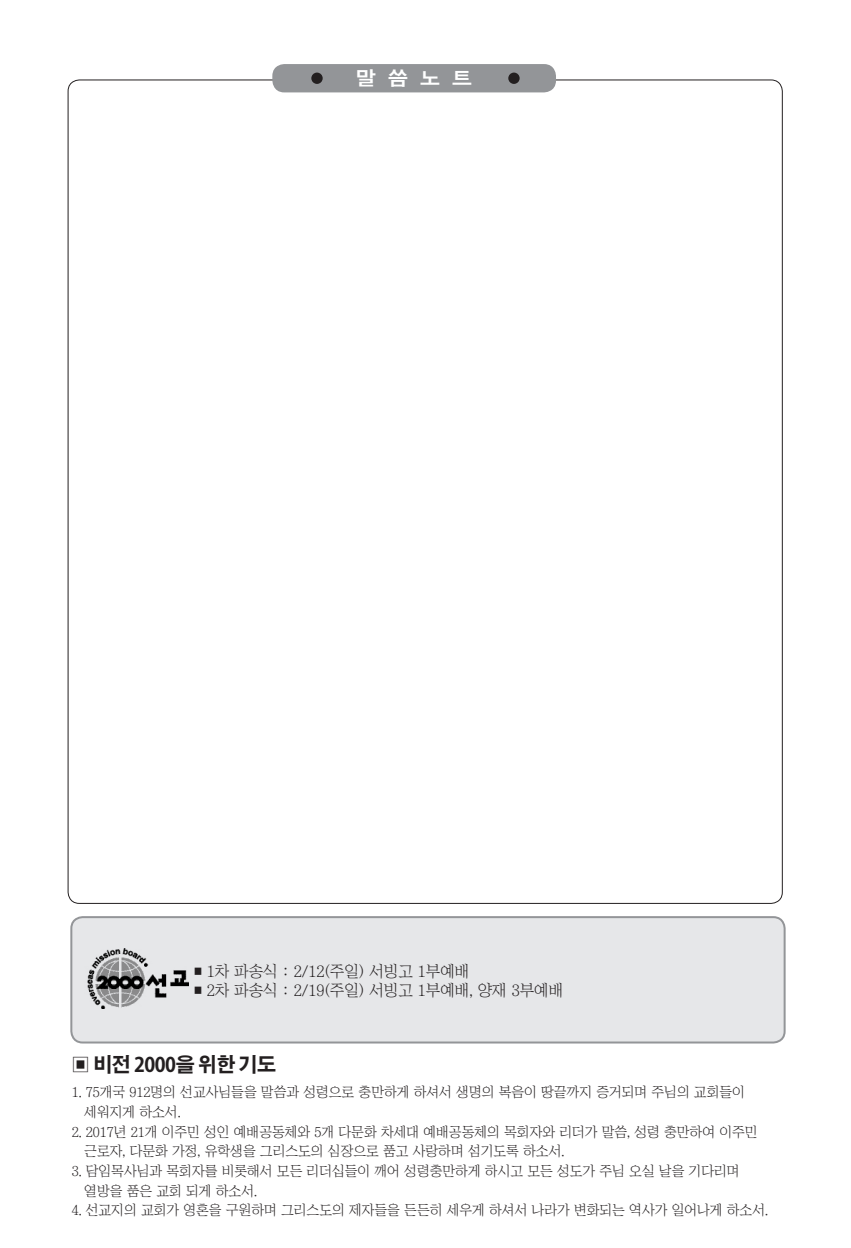
<style>
.page{position:relative;width:851px;height:1248px;background:#fff}
.page>*{position:absolute;margin:0;border:0;box-sizing:border-box;transform-origin:0 0}
.정규{font:700 20px "Adobe Gothic Std";letter-spacing:-.025em;color:#231f20;scale:.95 1}
.정규-2{font:19.8px "Sand Kg";color:#fff;scale:1.11 1}
.정규-3{font:16px "Chosunilbo NM";color:#231f20}
.정규-4{font:14px "Chosunilbo NM";color:#231f20}
</style>
<div class="page">
<div style="left:272px;top:64px;width:284px;height:28px;background:#939598;border-radius:12px"></div>
<div style="left:311px;top:73px;width:11px;height:11px;background:#231f20;border-radius:50%"></div>
<div style="left:508px;top:73px;width:11px;height:11px;background:#231f20;border-radius:50%"></div>
<div style="left:71px;top:917px;width:713px;height:125px;background:#e6e7e9;border-radius:11px"></div>
<div style="left:70px;top:916px;width:715px;height:127px;border:2px solid #939598;border-radius:11px"></div>
<img style="left:87px;top:948px;width:102px;height:60px">
<p class="정규-2" style="left:356px;top:68px;width:106px">말씀노트</p>
<p class="정규-3" style="left:194px;top:962px;width:276px">￭ 1차 파송식 : 2/12(주일) 서빙고 1부예배</p>
<p class="정규-3" style="left:194px;top:981px;width:370px">￭ 2차 파송식 : 2/19(주일) 서빙고 1부예배, 양재 3부예배</p>
<p class="정규" style="left:71px;top:1052px;width:217px">▣ 비전 2000을 위한 기도</p>
<p class="정규-4" style="left:72px;top:1085px;width:674px">1. 75개국 912명의 선교사님들을 말씀과 성령으로 충만하게 하셔서 생명의 복음이 땅끝까지 증거되며 주님의 교회들이</p>
<p class="정규-4" style="left:84px;top:1104px;width:98px">세워지게 하소서.</p>
<p class="정규-4" style="left:72px;top:1124px;width:687px">2. 2017년 21개 이주민 성인 예배공동체와 5개 다문화 차세대 예배공동체의 목회자와 리더가 말씀, 성령 충만하여 이주민</p>
<p class="정규-4" style="left:84px;top:1143px;width:481px">근로자, 다문화 가정, 유학생을 그리스도의 심장으로 품고 사랑하며 섬기도록 하소서.</p>
<p class="정규-4" style="left:72px;top:1163px;width:669px">3. 담임목사님과 목회자를 비롯해서 모든 리더십들이 깨어 성령충만하게 하시고 모든 성도가 주님 오실 날을 기다리며</p>
<p class="정규-4" style="left:84px;top:1183px;width:174px">열방을 품은 교회 되게 하소서.</p>
<p class="정규-4" style="left:72px;top:1202px;width:697px">4. 선교지의 교회가 영혼을 구원하며 그리스도의 제자들을 든든히 세우게 하셔서 나라가 변화되는 역사가 일어나게 하소서.</p>
</div>
